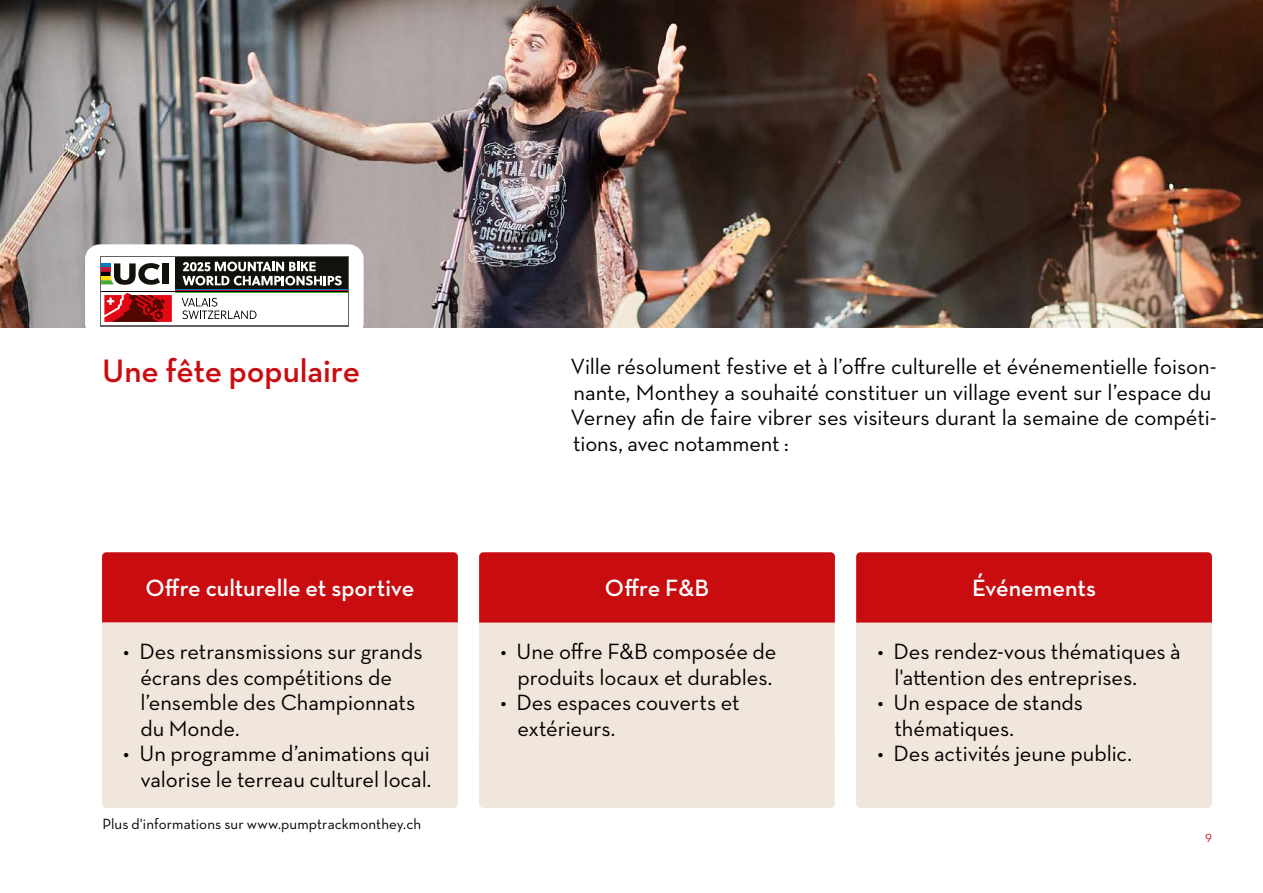
<style>
.page{position:relative;width:1263px;height:893px;background:#fff}
.page>*{position:absolute;margin:0;border:0;box-sizing:border-box;transform-origin:0 0}
.t1{font:600 33px "Neutraface Text";color:#c90c0f}
.t2{font:600 24px "Neutraface Text";color:#fff}
.t3{font:22.5px/25.5px "Neutraface Text";letter-spacing:-.005em;color:#000}
.t4{font:15px "Neutraface Text";letter-spacing:.005em;color:#000}
.t5{font:12px "Neutraface Text";color:#c90c0f}
</style>
<div class="page">
<div style="left:856px;top:782px;width:356px;height:26px;background:#f0e6db"></div>
<div style="left:856px;top:623px;width:356px;height:159px;background:#f0e6db"></div>
<img style="left:0;top:0;width:1263px;height:327px">
<div style="left:479px;top:757px;width:356px;height:51px;background:#f0e6db"></div>
<div style="left:102px;top:552px;width:356px;height:71px;background:#c90c0f"></div>
<div style="left:102px;top:623px;width:356px;height:185px;background:#f0e6db"></div>
<div style="left:479px;top:623px;width:356px;height:134px;background:#f0e6db"></div>
<div style="left:479px;top:552px;width:356px;height:71px;background:#c90c0f"></div>
<div style="left:856px;top:552px;width:356px;height:71px;background:#c90c0f"></div>
<div style="left:85px;top:244px;width:279px;height:94px;background:#fff;border-radius:15px"></div>
<div style="left:100px;top:256px;width:249px;height:70px;background:#646363"></div>
<div style="left:101px;top:292px;width:74px;height:33px;background:#fff"></div>
<div style="left:101px;top:257px;width:74px;height:34px;background:#fff"></div>
<svg style="left:101px;top:263px;width:59px;height:22px"></svg>
<div style="left:163px;top:263px;width:6px;height:21px;background:#12110c"></div>
<div style="left:175px;top:292px;width:173px;height:33px;background:#fff"></div>
<div style="left:175px;top:257px;width:173px;height:34px;background:#12110c"></div>
<hr style="left:175px;top:289px;width:173px;height:1px;background:#007ec7">
<hr style="left:175px;top:290px;width:173px;height:1px;background:#c61938">
<hr style="left:101px;top:291px;width:247px;height:1px;background:#000">
<hr style="left:175px;top:292px;width:173px;height:1px;background:#45ac34">
<svg style="left:104px;top:293px;width:68px;height:29px;background:#b02428"></svg>
<svg style="left:182px;top:262px;width:160px;height:23px"></svg>
<svg style="left:182px;top:298px;width:74px;height:21px"></svg>
<h1 class="t1" style="left:102px;top:350px;width:260px">Une fête populaire</h1>
<p class="t3" style="left:570px;top:354px;width:647px">Ville résolument festive et à l’offre culturelle et événementielle foison&shy;nante, Monthey a souhaité constituer un village event sur l’espace du Verney afin de faire vibrer ses visiteurs durant la semaine de compéti&shy;tions, avec notamment :</p>
<p class="t2" style="left:145px;top:572px;width:271px">Offre culturelle et sportive</p>
<p class="t2" style="left:605px;top:572px;width:106px">Offre F&amp;B</p>
<p class="t2" style="left:972px;top:572px;width:126px">Événements</p>
<p class="t3" style="left:140px;top:638px;width:284px;text-indent:-17px">• Des retransmissions sur grands écrans des compétitions de l’ensemble des Championnats du Monde.</p>
<p class="t3" style="left:123px;top:740px;width:310px;text-align:right">• Un programme d’animations qui valorise le terreau culturel local.</p>
<p class="t3" style="left:500px;top:638px;width:278px;text-align:center">• Une offre F&amp;B composée de produits locaux et durables.</p>
<p class="t3" style="left:517px;top:689px;width:224px;text-indent:-17px">• Des espaces couverts et extérieurs.</p>
<p class="t3" style="left:894px;top:638px;width:288px;text-indent:-17px">• Des rendez-vous thématiques à l'attention des entreprises.</p>
<p class="t3" style="left:894px;top:689px;width:190px;text-indent:-17px">• Un espace de stands thématiques.</p>
<p class="t3" style="left:877px;top:740px;width:256px">• Des activités jeune public.</p>
<p class="t4" style="left:102px;top:814px;width:320px">Plus d'informations sur www.pumptrackmonthey.ch</p>
<p class="t5" style="left:1205px;top:830px;width:8px">9</p>
</div>
